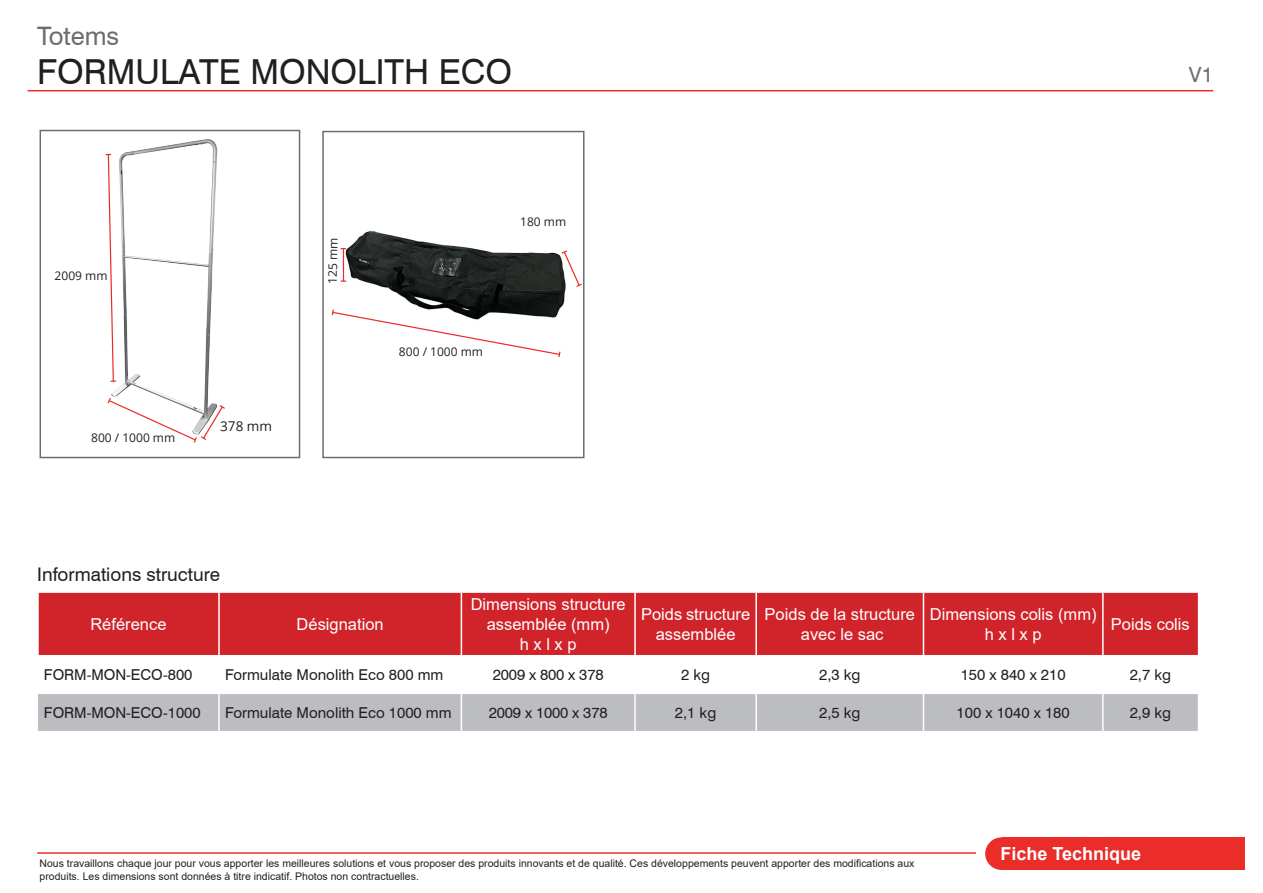
<style>
.page{position:relative;width:1263px;height:893px;background:#fff}
.page>*{position:absolute;margin:0;border:0;box-sizing:border-box;transform-origin:0 0}
.t1{font:34.5px "Swiss 721 BT";color:#231f20}
.t2{font:25.5px "Swiss 721 BT";color:#6c6d70}
.t3{font:21px "Swiss 721 BT";color:#6c6d70}
.t4{font:18.75px "Swiss 721 BT";color:#231f20}
.t5{font:700 18px "Arial";color:#fff}
.t6{font:16.5px/19.8px "Arial";color:#fff;text-align:center}
.t7{font:15px "Swiss 721 BT";color:#231f20}
.t8{font:13.5px "Open Sans";color:#231f20}
.t9{font:12px "Open Sans";color:#231f20}
.t10{font:10.5px/12.6px "Arial";color:#231f20}
</style>
<div class="page">
<div style="left:985px;top:837px;width:33px;height:33px;background:#ea2d29;border-radius:50%"></div>
<div style="left:1002px;top:837px;width:243px;height:33px;background:#ea2d29"></div>
<div style="left:39px;top:593px;width:1159px;height:62px;background:#d1232a"></div>
<div style="left:38px;top:694px;width:1160px;height:37px;background:#bcbdc0"></div>
<hr style="left:218px;top:593px;width:2px;height:62px;background:#fff">
<hr style="left:461px;top:593px;width:1px;height:62px;background:#fff">
<hr style="left:634px;top:593px;width:2px;height:62px;background:#fff">
<hr style="left:755px;top:593px;width:2px;height:62px;background:#fff">
<hr style="left:923px;top:593px;width:1px;height:62px;background:#fff">
<hr style="left:1102px;top:593px;width:1px;height:62px;background:#fff">
<hr style="left:218px;top:694px;width:2px;height:37px;background:#fff">
<hr style="left:461px;top:694px;width:1px;height:37px;background:#fff">
<hr style="left:634px;top:694px;width:2px;height:37px;background:#fff">
<hr style="left:755px;top:694px;width:2px;height:37px;background:#fff">
<hr style="left:923px;top:694px;width:1px;height:37px;background:#fff">
<hr style="left:1102px;top:694px;width:1px;height:37px;background:#fff">
<hr style="left:37px;top:852px;width:939px;height:2px;background:#ea2d29">
<hr style="left:28px;top:90px;width:1185px;height:1px;background:#ea2d29">
<img style="left:105px;top:139px;width:113px;height:258px">
<div style="left:40px;top:130px;width:260px;height:328px;border:2px solid #6c6d70"></div>
<svg style="left:106px;top:153px;width:10px;height:229px"></svg>
<svg style="left:107px;top:397px;width:118px;height:46px"></svg>
<img style="left:341px;top:231px;width:225px;height:77px">
<div style="left:322px;top:131px;width:262px;height:327px;border:2px solid #6c6d70"></div>
<svg style="left:331px;top:308px;width:230px;height:50px"></svg>
<svg style="left:560px;top:249px;width:23px;height:39px"></svg>
<hr style="left:343px;top:249px;width:1px;height:32px;background:#ea2d29">
<h2 class="t2" style="left:37px;top:21px;width:83px">Totems</h2>
<h1 class="t1" style="left:37px;top:50px;width:476px">FORMULATE MONOLITH ECO</h1>
<h3 class="t3" style="left:1189px;top:62px;width:26px">V1</h3>
<p class="t9" style="left:55px;top:267px;width:54px">2009 mm</p>
<p class="t9" style="left:91px;top:430px;width:86px">800 / 1000 mm</p>
<p class="t8" style="left:220px;top:417px;width:53px">378 mm</p>
<p class="t9" style="left:324px;top:284px;width:48px;rotate:-89deg">125 mm</p>
<p class="t9" style="left:520px;top:213px;width:48px">180 mm</p>
<p class="t9" style="left:399px;top:343px;width:86px">800 / 1000 mm</p>
<h3 class="t4" style="left:37px;top:563px;width:184px">Informations structure</h3>
<h3 class="t6" style="left:90px;top:614px;width:78px">Référence</h3>
<h3 class="t6" style="left:297px;top:614px;width:89px">Désignation</h3>
<h3 class="t6" style="left:471px;top:594px;width:156px">Dimensions structure assemblée (mm)<br>h x l x p</h3>
<h3 class="t6" style="left:641px;top:604px;width:111px">Poids structure assemblée</h3>
<h3 class="t6" style="left:765px;top:604px;width:152px">Poids de la structure avec le sac</h3>
<h3 class="t6" style="left:930px;top:604px;width:168px">Dimensions colis (mm) h x l x p</h3>
<h3 class="t6" style="left:1111px;top:614px;width:80px">Poids colis</h3>
<h3 class="t7" style="left:44px;top:666px;width:150px">FORM-MON-ECO-800</h3>
<h3 class="t7" style="left:225px;top:666px;width:220px">Formulate Monolith Eco 800 mm</h3>
<h3 class="t7" style="left:493px;top:666px;width:112px">2009 x 800 x 378</h3>
<h3 class="t7" style="left:681px;top:666px;width:31px">2 kg</h3>
<h3 class="t7" style="left:819px;top:666px;width:43px">2,3 kg</h3>
<h3 class="t7" style="left:961px;top:666px;width:106px">150 x 840 x 210</h3>
<h3 class="t7" style="left:1130px;top:666px;width:43px">2,7 kg</h3>
<h3 class="t7" style="left:44px;top:703px;width:158px">FORM-MON-ECO-1000</h3>
<h3 class="t7" style="left:225px;top:703px;width:228px">Formulate Monolith Eco 1000 mm</h3>
<h3 class="t7" style="left:489px;top:703px;width:120px">2009 x 1000 x 378</h3>
<h3 class="t7" style="left:675px;top:703px;width:43px">2,1 kg</h3>
<h3 class="t7" style="left:819px;top:703px;width:43px">2,5 kg</h3>
<h3 class="t7" style="left:956px;top:703px;width:115px">100 x 1040 x 180</h3>
<h3 class="t7" style="left:1130px;top:703px;width:43px">2,9 kg</h3>
<p class="t10" style="left:40px;top:857px;width:876px">Nous travaillons chaque jour pour vous apporter les meilleures solutions et vous proposer des produits innovants et de qualité. Ces développements peuvent apporter des modifications aux produits. Les dimensions sont données à titre indicatif. Photos non contractuelles.</p>
<h3 class="t5" style="left:1000px;top:841px;width:142px">Fiche Technique</h3>
</div>
